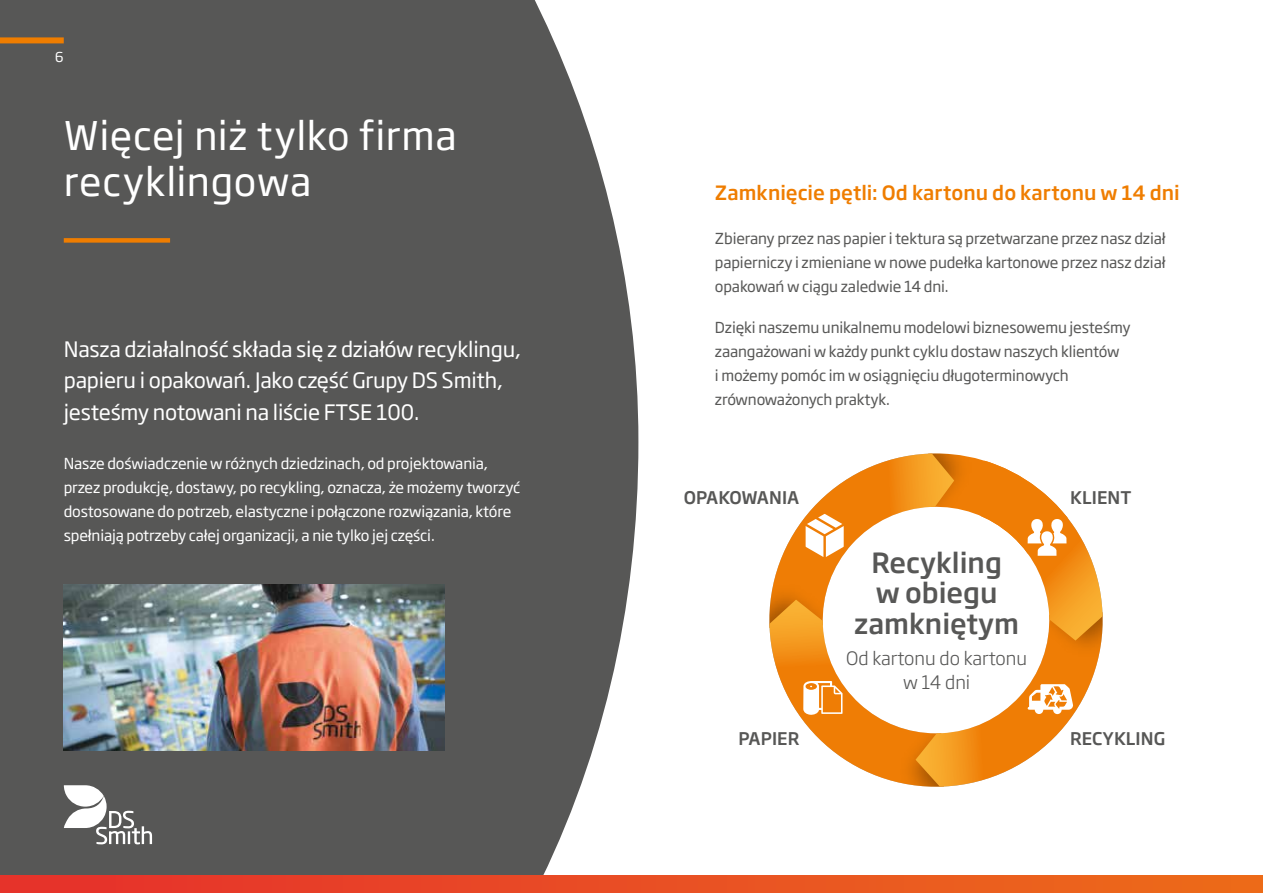
<style>
.page{position:relative;width:1263px;height:893px;background:#fff}
.page>*{position:absolute;margin:0;border:0;box-sizing:border-box;transform-origin:0 0}
.t1{font:39px/46.8px "Soho Gothic Pro";letter-spacing:.015em;color:#fff}
.t2{font:500 27.45px/30.5px "Soho Gothic Pro";color:#575756;text-align:center}
.t3{font:21px/31.5px "Soho Gothic Pro";letter-spacing:-.01em;color:#fff}
.t4{font:500 19.5px "Soho Gothic Pro";color:#ef7d00}
.t5{font:300 18.3px/24px "Soho Gothic Pro";color:#575756;text-align:center}
.t6{font:500 17.25px "Soho Gothic Pro";letter-spacing:.005em;color:#575756}
.t7{font:15px/24px "Soho Gothic Pro";letter-spacing:-.01em;color:#575756;text-align:justify}
.t8{font:15px/24px "Soho Gothic Pro";letter-spacing:-.01em;color:#fff}
.t9{font:13.5px "Soho Gothic Pro";color:#fff}
</style>
<div class="page">
<div style="left:0;top:0;width:638px;height:875px;background:#575756"></div>
<div style="left:64px;top:238px;width:106px;height:5px;background:#ef7d00"></div>
<img style="left:64px;top:585px;width:381px;height:165px">
<svg style="left:64px;top:785px;width:88px;height:59px"></svg>
<div style="left:0;top:37px;width:64px;height:6px;background:#ef7d00"></div>
<div style="left:0;top:875px;width:1263px;height:18px;background:linear-gradient(to right,#e6302d,#ed6c1a)"></div>
<svg style="left:769px;top:453px;width:334px;height:334px"></svg>
<p class="t9" style="left:55px;top:47px;width:10px">6</p>
<h1 class="t1" style="left:64px;top:110px;width:394px">Więcej niż tylko firma recyklingowa</h1>
<h3 class="t3" style="left:64px;top:332px;width:459px">Nasza działalność składa się z działów recyklingu, papieru i opakowań. Jako część Grupy DS Smith, jesteśmy notowani na liście FTSE 100.</h3>
<p class="t8" style="left:64px;top:451px;width:458px">Nasze doświadczenie w różnych dziedzinach, od projektowania, przez produkcję, dostawy, po recykling, oznacza, że możemy tworzyć dostosowane do potrzeb, elastyczne i połączone rozwiązania, które spełniają potrzeby całej organizacji, a nie tylko jej części.</p>
<h3 class="t4" style="left:715px;top:178px;width:466px">Zamknięcie pętli: Od kartonu do kartonu w 14 dni</h3>
<p class="t7" style="left:715px;top:226px;width:452px">Zbierany przez nas papier i tektura są przetwarzane przez nasz dział papierniczy i zmieniane w nowe pudełka kartonowe przez nasz dział opakowań w ciągu zaledwie 14 dni.</p>
<p class="t7" style="left:715px;top:315px;width:417px;text-align:left">Dzięki naszemu unikalnemu modelowi biznesowemu jesteśmy zaangażowani w każdy punkt cyklu dostaw naszych klientów<br>i możemy pomóc im w osiągnięciu długoterminowych zrównoważonych praktyk.</p>
<p class="t6" style="left:684px;top:484px;width:117px">OPAKOWANIA</p>
<p class="t6" style="left:1070px;top:484px;width:63px">KLIENT</p>
<h2 class="t2" style="left:854px;top:546px;width:166px">Recykling<br>w obiegu zamkniętym</h2>
<p class="t5" style="left:846px;top:645px;width:183px">Od kartonu do kartonu w 14 dni</p>
<p class="t6" style="left:738px;top:725px;width:63px">PAPIER</p>
<p class="t6" style="left:1070px;top:725px;width:97px">RECYKLING</p>
</div>
